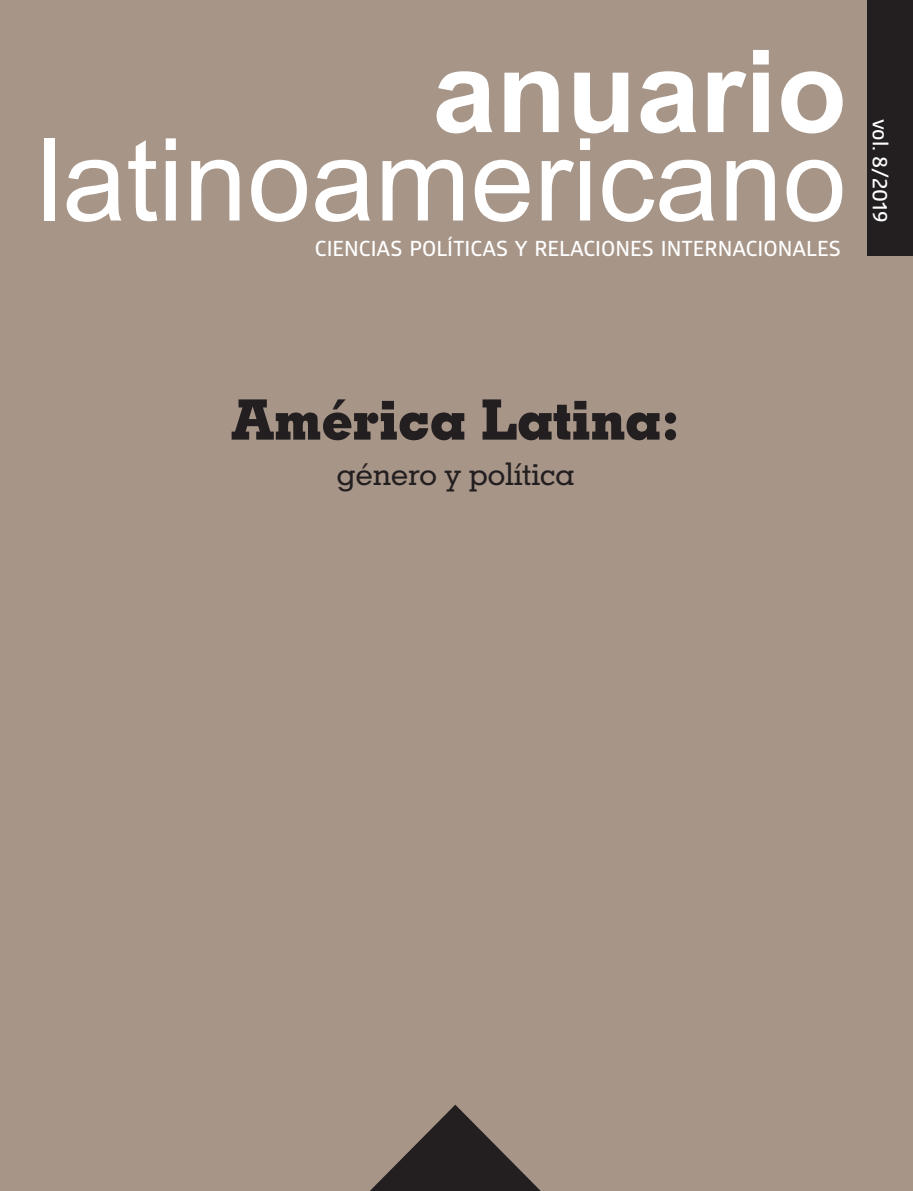
<style>
.page{position:relative;width:913px;height:1191px;background:#a79588}
.page>*{position:absolute;margin:0;border:0;box-sizing:border-box;transform-origin:0 0}
.t1{font:114.62px "Arial";color:#fff}
.t2{font:700 114.62px "Arial";color:#fff}
.t3{font:700 55.82px "Geometric Slab 703 L2 Xtra";color:#231f20}
.t4{font:500 31.32px "Geometric Slab 703 L2";color:#231f20}
.t5{font:21px "Glober Semi Bold Free";color:#fff}
</style>
<div class="page">
<div style="left:867px;top:0;width:46px;height:256px;background:#231f20"></div>
<svg style="left:370px;top:1104px;width:171px;height:87px"></svg>
<h1 class="t2" style="left:432px;top:49px;width:416px">anuario</h1>
<h1 class="t1" style="left:37px;top:137px;width:811px">latinoamericano</h1>
<p class="t5" style="left:315px;top:240px;width:527px">CIENCIAS POLÍTICAS Y RELACIONES INTERNACIONALES</p>
<p class="t5" style="left:888px;top:119px;width:105px;rotate:90deg">vol. 8/2019</p>
<h2 class="t3" style="left:231px;top:397px;width:450px">América Latina:</h2>
<h3 class="t4" style="left:337px;top:461px;width:239px">género y política</h3>
</div>
